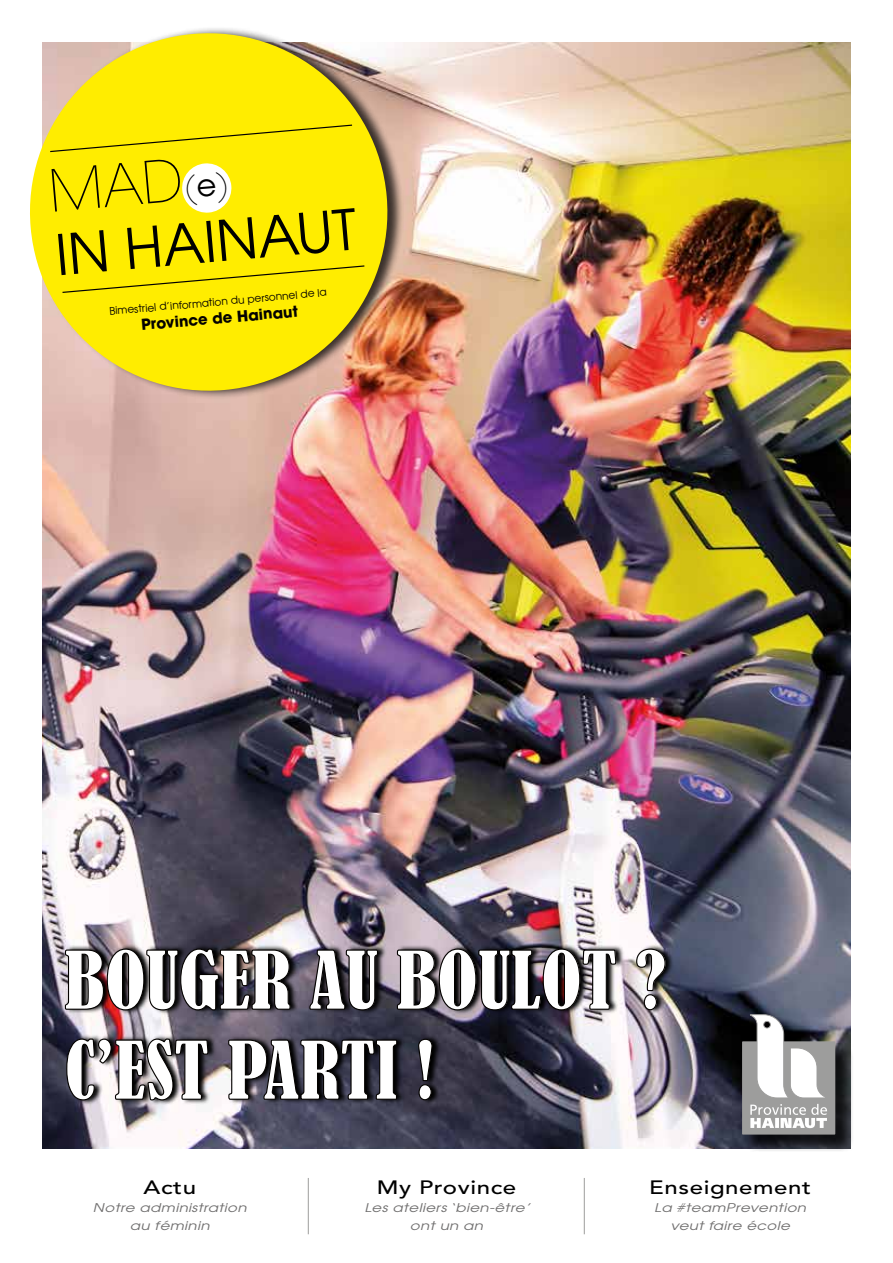
<style>
.page{position:relative;width:893px;height:1263px;background:#fff}
.page>*{position:absolute;margin:0;border:0;box-sizing:border-box;transform-origin:0 0}
.t1{font:condensed 75px/90px "Bernard";color:#fff}
.t2{font:200 57.6px "Avant Garde";color:#000}
.t3{font:55.8px "Avant Garde";color:#000}
.t4{font:500 19.2px "Avenir";letter-spacing:.025em;color:#000;scale:1.25 1}
.t5{font:700 15px "Avant Garde";color:#040200}
.t6{font:italic 12px/18px "Avant Garde";letter-spacing:.025em;color:#706f6f;text-align:center;scale:1.25 1}
.t7{font:10.65px "Avant Garde";color:#040200}
.s1{font-size:30.45px}
.s2{font-weight:400;font-size:30.45px}
</style>
<div class="page">
<img style="left:43px;top:43px;width:807px;height:1105px">
<div style="left:30px;top:26px;width:374px;height:374px;background:#000;opacity:.75"></div>
<svg style="left:30px;top:26px;width:365px;height:373px;background:#f1db34"></svg>
<svg style="left:181px;top:162px;width:51px;height:52px"></svg>
<svg style="left:50px;top:125px;width:302px;height:27px;background:#f3e200"></svg>
<svg style="left:62px;top:265px;width:302px;height:28px;background:#f4e200"></svg>
<img style="left:65px;top:944px;width:609px;height:161px">
<svg style="left:64px;top:948px;width:227px;height:63px;background:#302a2d"></svg>
<svg style="left:309px;top:949px;width:70px;height:62px;background:#272429"></svg>
<svg style="left:396px;top:948px;width:221px;height:63px;background:#322d31"></svg>
<svg style="left:636px;top:948px;width:30px;height:63px;background:#6e6b6b"></svg>
<svg style="left:66px;top:1038px;width:143px;height:63px;background:#4c484b"></svg>
<svg style="left:227px;top:1038px;width:171px;height:63px;background:#1d1c22"></svg>
<svg style="left:417px;top:1038px;width:16px;height:63px"></svg>
<hr style="left:308px;top:1178px;width:1px;height:56px;background:#9d9d9c">
<hr style="left:584px;top:1178px;width:1px;height:56px;background:#9d9d9c">
<div style="left:745px;top:1017px;width:109px;height:136px;background:#000;opacity:.75"></div>
<div style="left:742px;top:1041px;width:93px;height:93px;background:#9d9d9c"></div>
<svg style="left:750px;top:1104px;width:77px;height:24px"></svg>
<svg style="left:750px;top:1014px;width:77px;height:84px"></svg>
<h2 class="t2" style="left:46px;top:157px;width:182px;rotate:-5deg">MAD<span class="s1">(</span><span class="s2">e</span><span class="s1">)</span></h2>
<h3 class="t3" style="left:53px;top:220px;width:304px;rotate:-5deg">IN HAINAUT</h3>
<p class="t7" style="left:109px;top:304px;width:220px;rotate:-5deg">Bimestriel d’information du personnel de la</p>
<p class="t5" style="left:140px;top:315px;width:159px;rotate:-5deg">Province de Hainaut</p>
<h1 class="t1" style="left:65px;top:936px;width:604px">BOUGER AU BOULOT ?<br>C’EST PARTI !</h1>
<h3 class="t4" style="left:144px;top:1176px;width:43px">Actu</h3>
<p class="t6" style="left:93px;top:1198px;width:124px">Notre administration au féminin</p>
<h3 class="t4" style="left:377px;top:1176px;width:113px">My Province</h3>
<p class="t6" style="left:364px;top:1198px;width:134px">Les ateliers ‘bien-être’ ont un an</p>
<h3 class="t4" style="left:649px;top:1176px;width:131px">Enseignement</h3>
<p class="t6" style="left:654px;top:1198px;width:123px">La #teamPrevention veut faire école</p>
</div>
